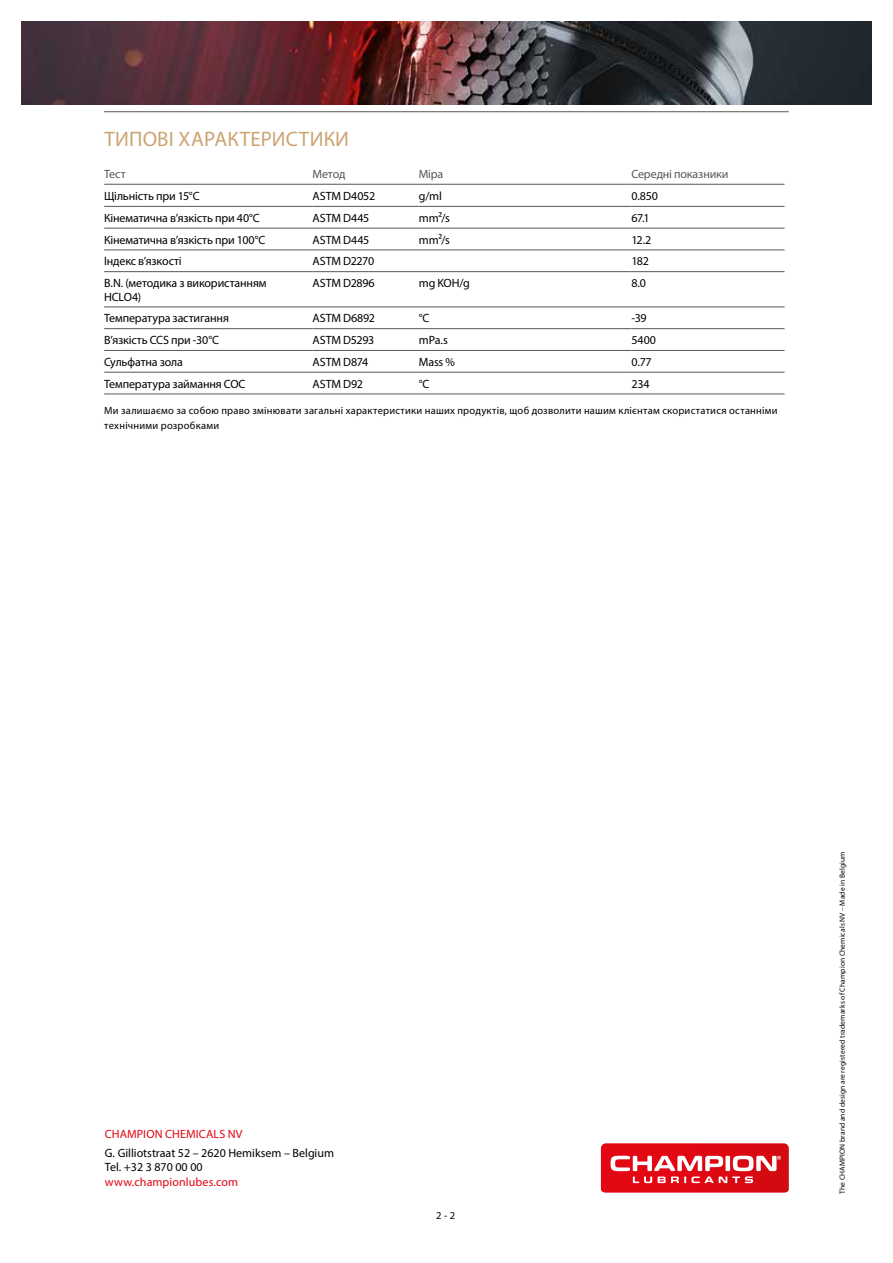
<style>
.page{position:relative;width:893px;height:1263px;background:#fff}
.page>*{position:absolute;margin:0;border:0;box-sizing:border-box;transform-origin:0 0}
.t1{font:21px "Myriad Pro";letter-spacing:.005em;color:#cca472}
.t2{font:12px/14.4px "Myriad Pro";letter-spacing:-.01em;color:#000}
.t3{font:12px "Myriad Pro";letter-spacing:.01em;color:#e30613}
.t4{font:12px "Myriad Pro";letter-spacing:-.01em;color:#575756}
.t5{font:10.5px/15px "Myriad Pro";letter-spacing:.025em;color:#000}
.t6{font:7.5px "Myriad Pro";letter-spacing:.02em;color:#000}
</style>
<div class="page">
<svg style="left:601px;top:1143px;width:188px;height:49px;background:#e43740"></svg>
<img style="left:21px;top:21px;width:851px;height:83px">
<hr style="left:104px;top:111px;width:685px;height:1px;background:#575756">
<hr style="left:104px;top:184px;width:209px;height:1px;background:#575756">
<hr style="left:313px;top:184px;width:106px;height:1px;background:#575756">
<hr style="left:419px;top:184px;width:212px;height:1px;background:#575756">
<hr style="left:631px;top:184px;width:153px;height:1px;background:#575756">
<hr style="left:104px;top:206px;width:209px;height:1px;background:#575756">
<hr style="left:313px;top:206px;width:106px;height:1px;background:#575756">
<hr style="left:419px;top:206px;width:212px;height:1px;background:#575756">
<hr style="left:631px;top:206px;width:153px;height:1px;background:#575756">
<hr style="left:104px;top:228px;width:209px;height:1px;background:#575756">
<hr style="left:313px;top:228px;width:106px;height:1px;background:#575756">
<hr style="left:419px;top:228px;width:212px;height:1px;background:#575756">
<hr style="left:631px;top:228px;width:153px;height:1px;background:#575756">
<hr style="left:104px;top:249px;width:209px;height:1px;background:#575756">
<hr style="left:313px;top:249px;width:106px;height:1px;background:#575756">
<hr style="left:419px;top:249px;width:212px;height:1px;background:#575756">
<hr style="left:631px;top:249px;width:153px;height:1px;background:#575756">
<hr style="left:104px;top:271px;width:209px;height:1px;background:#575756">
<hr style="left:313px;top:271px;width:106px;height:1px;background:#575756">
<hr style="left:419px;top:271px;width:212px;height:1px;background:#575756">
<hr style="left:631px;top:271px;width:153px;height:1px;background:#575756">
<hr style="left:104px;top:307px;width:209px;height:1px;background:#575756">
<hr style="left:313px;top:307px;width:106px;height:1px;background:#575756">
<hr style="left:419px;top:307px;width:212px;height:1px;background:#575756">
<hr style="left:631px;top:307px;width:153px;height:1px;background:#575756">
<hr style="left:104px;top:328px;width:209px;height:1px;background:#575756">
<hr style="left:313px;top:328px;width:106px;height:1px;background:#575756">
<hr style="left:419px;top:328px;width:212px;height:1px;background:#575756">
<hr style="left:631px;top:328px;width:153px;height:1px;background:#575756">
<hr style="left:104px;top:350px;width:209px;height:1px;background:#575756">
<hr style="left:313px;top:350px;width:106px;height:1px;background:#575756">
<hr style="left:419px;top:350px;width:212px;height:1px;background:#575756">
<hr style="left:631px;top:350px;width:153px;height:1px;background:#575756">
<hr style="left:104px;top:372px;width:209px;height:1px;background:#575756">
<hr style="left:313px;top:372px;width:106px;height:1px;background:#575756">
<hr style="left:419px;top:372px;width:212px;height:1px;background:#575756">
<hr style="left:631px;top:372px;width:153px;height:1px;background:#575756">
<hr style="left:104px;top:394px;width:209px;height:1px;background:#575756">
<hr style="left:313px;top:394px;width:106px;height:1px;background:#575756">
<hr style="left:419px;top:394px;width:212px;height:1px;background:#575756">
<hr style="left:631px;top:394px;width:153px;height:1px;background:#575756">
<h1 class="t1" style="left:104px;top:126px;width:246px">ТИПОВІ ХАРАКТЕРИСТИКИ</h1>
<p class="t4" style="left:104px;top:166px;width:23px">Тест</p>
<p class="t4" style="left:313px;top:166px;width:34px">Метод</p>
<p class="t4" style="left:419px;top:166px;width:26px">Міра</p>
<p class="t4" style="left:631px;top:166px;width:99px">Середні показники</p>
<p class="t2" style="left:104px;top:189px;width:97px">Щільність при 15°C</p>
<p class="t2" style="left:313px;top:189px;width:64px">ASTM D4052</p>
<p class="t2" style="left:419px;top:189px;width:25px">g/ml</p>
<p class="t2" style="left:631px;top:189px;width:28px">0.850</p>
<p class="t2" style="left:104px;top:210px;width:157px">Кінематична в’язкість при 40°C</p>
<p class="t2" style="left:313px;top:210px;width:58px">ASTM D445</p>
<p class="t2" style="left:419px;top:210px;width:32px">mm²/s</p>
<p class="t2" style="left:631px;top:210px;width:20px">67.1</p>
<p class="t2" style="left:104px;top:232px;width:163px">Кінематична в’язкість при 100°C</p>
<p class="t2" style="left:313px;top:232px;width:58px">ASTM D445</p>
<p class="t2" style="left:419px;top:232px;width:32px">mm²/s</p>
<p class="t2" style="left:631px;top:232px;width:22px">12.2</p>
<p class="t2" style="left:104px;top:254px;width:79px">Індекс в’язкості</p>
<p class="t2" style="left:313px;top:254px;width:63px">ASTM D2270</p>
<p class="t2" style="left:631px;top:254px;width:19px">182</p>
<p class="t2" style="left:104px;top:276px;width:164px;line-height:13.5px">B.N. (методика з використанням<br>HCLO4)</p>
<p class="t2" style="left:313px;top:276px;width:64px">ASTM D2896</p>
<p class="t2" style="left:419px;top:276px;width:52px">mg KOH/g</p>
<p class="t2" style="left:631px;top:276px;width:16px">8.0</p>
<p class="t2" style="left:104px;top:311px;width:126px">Температура застигання</p>
<p class="t2" style="left:313px;top:311px;width:64px">ASTM D6892</p>
<p class="t2" style="left:419px;top:311px;width:12px">°C</p>
<p class="t2" style="left:631px;top:311px;width:17px">-39</p>
<p class="t2" style="left:104px;top:333px;width:116px">В’язкість CCS при -30°C</p>
<p class="t2" style="left:313px;top:333px;width:63px">ASTM D5293</p>
<p class="t2" style="left:419px;top:333px;width:30px">mPa.s</p>
<p class="t2" style="left:631px;top:333px;width:26px">5400</p>
<p class="t2" style="left:104px;top:354px;width:80px">Сульфатна зола</p>
<p class="t2" style="left:313px;top:354px;width:57px">ASTM D874</p>
<p class="t2" style="left:419px;top:354px;width:38px">Mass %</p>
<p class="t2" style="left:631px;top:354px;width:22px">0.77</p>
<p class="t2" style="left:104px;top:376px;width:143px">Температура займання СОС</p>
<p class="t2" style="left:313px;top:376px;width:52px">ASTM D92</p>
<p class="t2" style="left:419px;top:376px;width:12px">°C</p>
<p class="t2" style="left:631px;top:376px;width:20px">234</p>
<p class="t5" style="left:104px;top:402px;width:675px">Ми залишаємо за собою право змінювати загальні характеристики наших продуктів, щоб дозволити нашим клієнтам скористатися останніми технічними розробками</p>
<p class="t3" style="left:105px;top:1126px;width:139px">CHAMPION CHEMICALS NV</p>
<p class="t2" style="left:105px;top:1145px;width:231px">G. Gilliotstraat 52 – 2620 Hemiksem – Belgium<br>Tel. +32 3 870 00 00</p>
<p class="t3" style="left:105px;top:1174px;width:135px">www.championlubes.com</p>
<p class="t5" style="left:436px;top:1208px;width:20px">2 - 2</p>
<p class="t6" style="left:838px;top:1194px;width:344px;rotate:-90deg">The CHAMPION brand and design are registered trademarks of Champion Chemicals NV – Made in Belgium</p>
</div>
